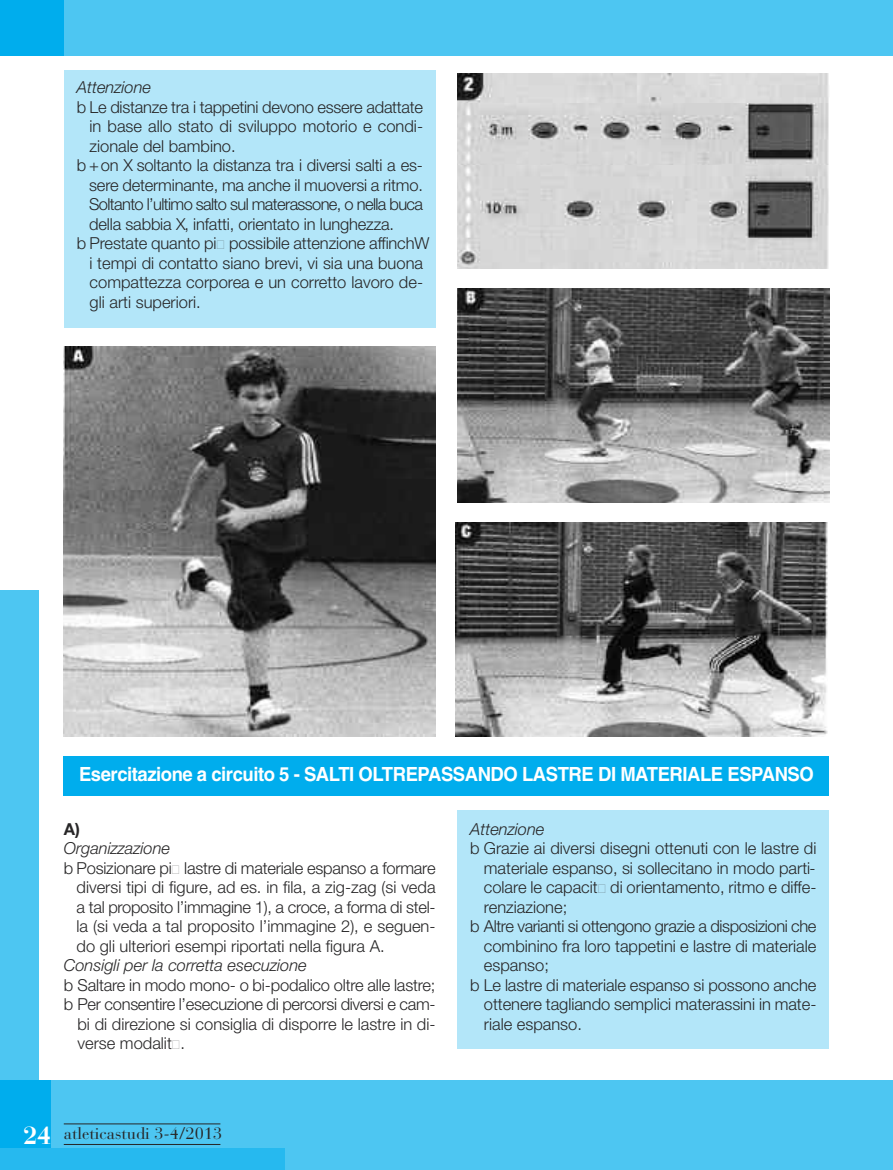
<style>
.page{position:relative;width:893px;height:1170px;background:#fff}
.page>*{position:absolute;margin:0;border:0;box-sizing:border-box;transform-origin:0 0}
.t1{font:700 24.75px "Bauer Bodoni";color:#fff}
.t2{font:700 19.5px "Helvetica";letter-spacing:-.025em;color:#fff;scale:.95 1}
.t3{font:300 16.5px/19.5px "Helvetica Neue";color:#272627;text-align:justify}
.t4{font:italic 300 16.5px "Helvetica Neue";color:#272627}
.t5{font:300 16.5px "Helvetica Neue";letter-spacing:-.02em;color:#272627}
.t6{font:300 16.5px "Helvetica Neue";letter-spacing:-.025em;color:#272627}
.t7{font:300 16.5px "Helvetica Neue";letter-spacing:-.04em;color:#272627}
.t8{font:16.5px "Bauer Bodoni";color:#272627}
.t9{font:700 16.5px "Helvetica Neue";color:#272627}
</style>
<div class="page">
<div style="left:458px;top:810px;width:371px;height:239px;background:#b3e6f9"></div>
<div style="left:64px;top:71px;width:371px;height:257px;background:#b3e6f9"></div>
<div style="left:0;top:591px;width:38px;height:493px;background:#4dc6f2"></div>
<div style="left:0;top:0;width:893px;height:55px;background:#4dc6f2"></div>
<div style="left:0;top:1080px;width:893px;height:89px;background:#4dc6f2"></div>
<div style="left:0;top:0;width:64px;height:55px;background:#00aded"></div>
<div style="left:0;top:1080px;width:51px;height:68px;background:#00aded"></div>
<div style="left:0;top:1148px;width:285px;height:21px;background:#26b9ef"></div>
<hr style="left:64px;top:1143px;width:156px;height:1px;background:#272627">
<hr style="left:64px;top:1123px;width:156px;height:1px;background:#272627">
<img style="left:457px;top:74px;width:372px;height:30px">
<img style="left:457px;top:288px;width:372px;height:215px">
<img style="left:456px;top:522px;width:372px;height:215px">
<img style="left:64px;top:347px;width:371px;height:390px">
<div style="left:64px;top:756px;width:765px;height:39px;background:#00aded"></div>
<img style="left:457px;top:104px;width:372px;height:61px">
<img style="left:457px;top:165px;width:372px;height:104px">
<p class="t4" style="left:77px;top:77px;width:76px">Attenzione</p>
<p class="t3" style="left:77px;top:97px;width:348px">b Le distanze tra i tappetini devono essere adattate</p>
<p class="t3" style="left:90px;top:116px;width:335px">in base allo stato di sviluppo motorio e condi-</p>
<p class="t3" style="left:90px;top:136px;width:148px">zionale del bambino.</p>
<p class="t3" style="left:77px;top:155px;width:348px">b + on X soltanto la distanza tra i diversi salti a es-</p>
<p class="t3" style="left:89px;top:175px;width:335px">sere determinante, ma anche il muoversi a ritmo.</p>
<p class="t7" style="left:89px;top:194px;width:335px">Soltanto l’ultimo salto sul materassone, o nella buca</p>
<p class="t3" style="left:89px;top:214px;width:306px">della sabbia X, infatti, orientato in lunghezza.</p>
<p class="t3" style="left:77px;top:233px;width:354px">b Prestate quanto pi_ possibile attenzione affinchW</p>
<p class="t3" style="left:90px;top:253px;width:335px">i tempi di contatto siano brevi, vi sia una buona</p>
<p class="t3" style="left:90px;top:272px;width:335px">compattezza corporea e un corretto lavoro de-</p>
<p class="t3" style="left:90px;top:292px;width:113px">gli arti superiori.</p>
<p class="t2" style="left:79px;top:766px;width:775px">Esercitazione a circuito 5 - SALTI OLTREPASSANDO LASTRE DI MATERIALE ESPANSO</p>
<p class="t9" style="left:64px;top:818px;width:18px">A)</p>
<p class="t4" style="left:64px;top:838px;width:108px">Organizzazione</p>
<p class="t3" style="left:77px;top:857px;width:361px;text-indent:-13px">b Posizionare pi_ lastre di materiale espanso a formare diversi tipi di figure, ad es. in fila, a zig-zag (si veda a tal proposito l’immagine 1), a croce, a forma di stel&shy;la (si veda a tal proposito l’immagine 2), e seguen&shy;do gli ulteriori esempi riportati nella figura A.</p>
<p class="t4" style="left:64px;top:955px;width:245px">Consigli per la corretta esecuzione</p>
<p class="t3" style="left:64px;top:974px;width:373px">b Saltare in modo mono- o bi-podalico oltre alle lastre;</p>
<p class="t5" style="left:64px;top:994px;width:373px">b Per consentire l’esecuzione di percorsi diversi e cam-</p>
<p class="t3" style="left:77px;top:1013px;width:360px">bi di direzione si consiglia di disporre le lastre in di-</p>
<p class="t3" style="left:77px;top:1033px;width:109px">verse modalitU.</p>
<p class="t4" style="left:470px;top:818px;width:76px">Attenzione</p>
<p class="t3" style="left:470px;top:838px;width:348px">b Grazie ai diversi disegni ottenuti con le lastre di</p>
<p class="t3" style="left:484px;top:857px;width:333px">materiale espanso, si sollecitano in modo parti-</p>
<p class="t3" style="left:484px;top:877px;width:334px">colare le capacitU di orientamento, ritmo e diffe-</p>
<p class="t3" style="left:484px;top:896px;width:85px">renziazione;</p>
<p class="t6" style="left:470px;top:916px;width:348px">b Altre varianti si ottengono grazie a disposizioni che</p>
<p class="t3" style="left:484px;top:935px;width:334px">combinino fra loro tappetini e lastre di materiale</p>
<p class="t3" style="left:484px;top:955px;width:67px">espanso;</p>
<p class="t3" style="left:470px;top:974px;width:348px">b Le lastre di materiale espanso si possono anche</p>
<p class="t3" style="left:484px;top:994px;width:334px">ottenere tagliando semplici materassini in mate-</p>
<p class="t3" style="left:484px;top:1013px;width:100px">riale espanso.</p>
<h1 class="t1" style="left:24px;top:1126px;width:29px">24</h1>
<p class="t8" style="left:64px;top:1127px;width:160px">atleticastudi 3-4/2013</p>
</div>
